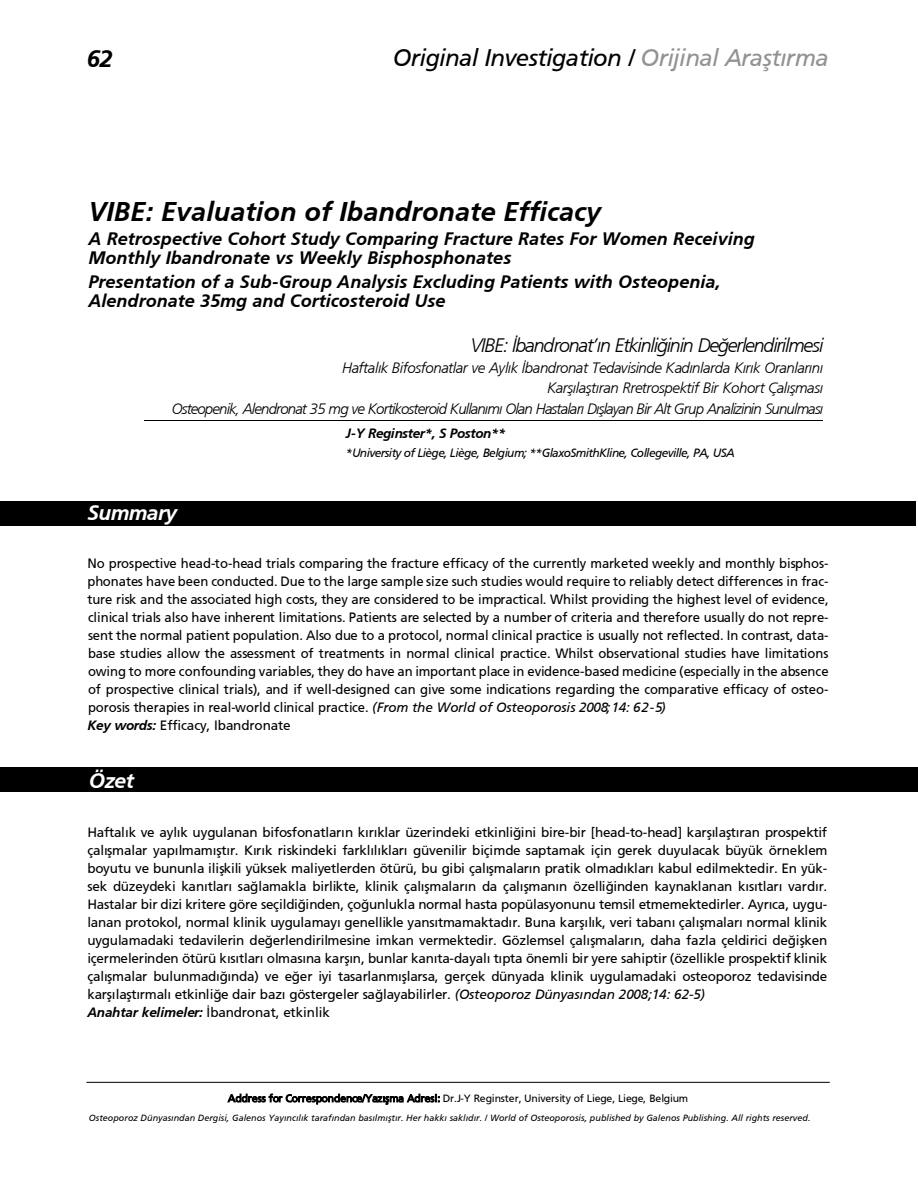
<style>
.page{position:relative;width:918px;height:1188px;background:#fff}
.page>*{position:absolute;margin:0;border:0;box-sizing:border-box;transform-origin:0 0}
.t1{font:italic 700 27px "Frutiger";color:#000}
.t2{font:italic 24px "Frutiger";letter-spacing:-.025em;color:#000}
.t3{font:italic 700 24px "Frutiger";color:#000}
.t4{font:italic 700 21px "Frutiger";color:#fff}
.t5{font:italic 300 19.5px "Frutiger";letter-spacing:-.055em;color:#000}
.t6{font:italic 700 18px/19.5px "Frutiger";color:#000}
.t7{font:italic 300 15px/20.9px "Frutiger";letter-spacing:-.045em;color:#000;text-align:right}
.t8{font:13.5px/18px "Frutiger";letter-spacing:-.02em;color:#000}
.t9{font:13.5px/18px "Frutiger";color:#000}
.t10{font:italic 700 13.5px "Frutiger";letter-spacing:-.025em;color:#000}
.t11{font:italic 12px "Frutiger";letter-spacing:-.045em;color:#000}
.t12{font:10.5px "Frutiger";letter-spacing:-.01em;color:#000}
.t13{font:italic 9px "Frutiger";color:#000}
.s1{color:#929292}
.s2{font-style:italic}
.s3{font-weight:700;font-style:italic}
</style>
<div class="page">
<hr style="left:144px;top:420px;width:679px;height:1px;background:#000">
<div style="left:0;top:767px;width:918px;height:25px;background:#000"></div>
<div style="left:0;top:501px;width:915px;height:25px;background:#000"></div>
<hr style="left:86px;top:1082px;width:744px;height:1px;background:#000">
<h2 class="t3" style="left:87px;top:45px;width:28px">6 2</h2>
<h2 class="t2" style="left:393px;top:44px;width:437px">Original Investigation / <span class="s1">Orijinal Araflt›rma</span></h2>
<h1 class="t1" style="left:89px;top:196px;width:514px">VIBE: Evaluation of Ibandronate Efficacy</h1>
<h3 class="t6" style="left:89px;top:229px;width:668px">A Retrospective Cohort Study Comparing Fracture Rates For Women Receiving<br>Monthly Ibandronate vs Weekly Bisphosphonates</h3>
<h3 class="t6" style="left:89px;top:272px;width:633px">Presentation of a Sub-Group Analysis Excluding Patients with Osteopenia,<br>Alendronate 35mg and Corticosteroid Use</h3>
<h3 class="t5" style="left:471px;top:334px;width:354px">VIBE: ‹bandronat’›n Etkinli¤inin De¤erlendirilmesi</h3>
<p class="t7" style="left:172px;top:357px;width:653px">Haftal›k Bifosfonatlar ve Ayl›k ‹bandronat Tedavisinde Kad›nlarda K›r›k Oranlar›n›<br>Ka rfl›la flt›ra n Rretrospektif Bir Kohort Ça l›flm a s›<br>Osteopenik, Alendronat 35 mg ve Kortikosteroid Kullan›m› Olan Hastalar› D›fllayan Bir Alt Grup Analizinin Sunulmas›</p>
<h3 class="t4" style="left:87px;top:501px;width:91px">S u m m a ry</h3>
<p class="t10" style="left:346px;top:425px;width:161px">J-Y Reginster*, S Poston* *</p>
<p class="t11" style="left:346px;top:446px;width:390px">*University of Liège, Liège, Belgium; * *GlaxoSmithKline, Collegeville, PA, USA</p>
<p class="t9" style="left:87px;top:555px;width:743px">No prospective head-to-head trials comparing the fracture efficacy of the currently marketed weekly and monthly bisphos&shy;phonates have been conducted. Due to the large sample size such studies would require to reliably detect differences in frac&shy;ture risk and the associated high costs, they are considered to be impractical. Whilst providing the highest level of evidence, clinical trials also have inherent limitations. Patients are selected by a number of criteria and therefore usually do not repre&shy;sent the normal patient population. Also due to a protocol, normal clinical practice is usually not reflected. In contrast, data&shy;base studies allow the assessment of treatments in normal clinical practice. Whilst observational studies have limitations owing to more confounding variables, they do have an important place in evidence-based medicine (especially in the absence of prospective clinical trials), and if well-designed can give some indications regarding the comparative efficacy of osteo&shy;porosis therapies in real-world clinical practice. <span class="s2">(From the World of Osteoporosis 2 0 08; 14: 6 2 - 5)<br></span><span class="s3">Key words:</span> Efficacy, Ibandronate</p>
<h3 class="t4" style="left:89px;top:768px;width:46px">Ö z e t</h3>
<p class="t8" style="left:87px;top:823px;width:741px">Haftal›k ve ayl›k uygulanan bifosfonatlar›n k›r›klar üzerindeki etkinli¤ini bire-bir [head-to-head] karfl›laflt›ran prospektif çal›flmalar yap›lmam›flt›r. K›r›k riskindeki farkl›l›klar› güvenilir biçimde saptamak için gerek duyulacak büyük örneklem boyutu ve bununla iliflkili yüksek maliyetlerden ötürü, bu gibi çal›flmalar›n pratik olmad›klar› kabul edilmektedir. En yük&shy;sek düzeydeki kan›tlar› sa¤lamakla birlikte, klinik çal›flmalar›n da çal›flman›n özelli¤inden kaynaklanan k›s›tlar› vard›r.<br>Hastalar bir dizi kritere göre seçildi¤inden, ço¤unlukla normal hasta popülasyonunu temsil etmemektedirler. Ayr›ca, uygu&shy;lanan protokol, normal klinik uygulamay› genellikle yans›tmamaktad›r. Buna karfl›l›k, veri taban› çal›flmalar› normal klinik uygulamadaki tedavilerin de¤erlendirilmesine imkan vermektedir. Gözlemsel çal›flmalar›n, daha fazla çeldirici de¤iflken içermelerinden ötürü k›s›tlar› olmas›na karfl›n, bunlar kan›ta-dayal› t›pta önemli bir yere sahiptir (özellikle prospektif klinik çal›flmalar bulunmad›¤›nda) ve e¤er iyi tasarlanm›fllarsa, gerçek dünyada klinik uygulamadaki osteoporoz tedavisinde karfl›laflt›rmal› etkinli¤e dair baz› göstergeler sa¤layabilirler. <span class="s2">(Osteoporoz Dünyas›ndan 2008;14: 6 2 -5)<br></span><span class="s3">Anahtar kelimeler:</span> ‹bandronat, etkinlik</p>
<p class="t12" style="left:228px;top:1092px;width:462px">Address for Correspondence/Yaz›flma Adresi: Dr.J-Y Reginster, University of Liege, Liege, Belgium</p>
<p class="t13" style="left:89px;top:1113px;width:723px">Osteoporoz Dünyas›ndan Dergisi, Galenos Yay›nc›l›k taraf›ndan bas›lm›flt›r. Her hakk› sakl›d›r. / World of Osteoporosis, published by Galenos Publishing. All rights reserved.</p>
</div>
